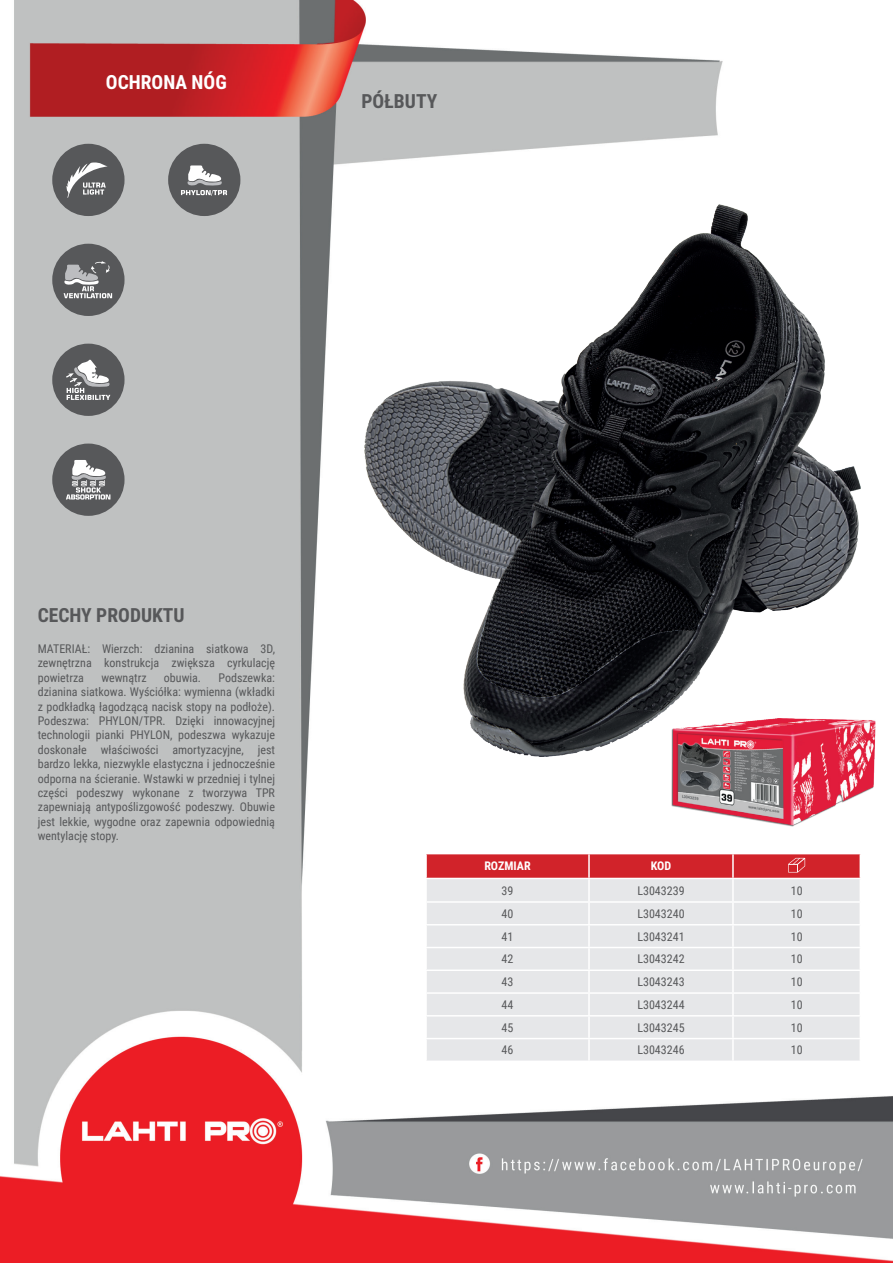
<style>
.page{position:relative;width:893px;height:1263px;background:#fff}
.page>*{position:absolute;margin:0;border:0;box-sizing:border-box;transform-origin:0 0}
.t1{font:700 19.5px "Roboto Condensed";color:#57585a}
.t2{font:700 19.5px "Roboto Condensed";color:#fff}
.t3{font:12px/14.4px "Roboto Condensed";color:#57585a;text-align:justify}
.t4{font:700 12px "Roboto Condensed";color:#fff}
</style>
<div class="page">
<img style="left:0;top:0;width:893px;height:1263px">
<div style="left:52px;top:144px;width:73px;height:72px;background:#57585a;border-radius:50%"></div>
<div style="left:52px;top:244px;width:73px;height:72px;background:#57585a;border-radius:50%"></div>
<div style="left:52px;top:344px;width:73px;height:72px;background:#57585a;border-radius:50%"></div>
<div style="left:52px;top:444px;width:73px;height:72px;background:#57585a;border-radius:50%"></div>
<div style="left:168px;top:144px;width:72px;height:72px;background:#57585a;border-radius:50%"></div>
<img style="left:364px;top:204px;width:496px;height:553px">
<img style="left:672px;top:719px;width:204px;height:107px">
<hr style="left:425px;top:854px;width:2px;height:24px;background:#fff">
<hr style="left:425px;top:879px;width:2px;height:22px;background:#fff">
<hr style="left:425px;top:903px;width:2px;height:21px;background:#fff">
<hr style="left:425px;top:925px;width:2px;height:22px;background:#fff">
<hr style="left:425px;top:948px;width:2px;height:21px;background:#fff">
<hr style="left:425px;top:971px;width:2px;height:21px;background:#fff">
<hr style="left:425px;top:994px;width:2px;height:21px;background:#fff">
<hr style="left:425px;top:1016px;width:2px;height:22px;background:#fff">
<hr style="left:425px;top:1039px;width:2px;height:21px;background:#fff">
<hr style="left:425px;top:853px;width:164px;height:1px;background:#fff">
<hr style="left:425px;top:878px;width:164px;height:1px;background:#fff">
<hr style="left:425px;top:901px;width:164px;height:2px;background:#fff">
<hr style="left:425px;top:924px;width:164px;height:1px;background:#fff">
<hr style="left:425px;top:947px;width:164px;height:1px;background:#fff">
<hr style="left:425px;top:969px;width:164px;height:2px;background:#fff">
<hr style="left:425px;top:992px;width:164px;height:2px;background:#fff">
<hr style="left:425px;top:1015px;width:164px;height:1px;background:#fff">
<hr style="left:425px;top:1038px;width:164px;height:1px;background:#fff">
<hr style="left:425px;top:1060px;width:164px;height:2px;background:#fff">
<hr style="left:589px;top:1060px;width:144px;height:2px;background:#fff">
<hr style="left:733px;top:1060px;width:128px;height:2px;background:#fff">
<svg style="left:426px;top:853px;width:435px;height:207px;background:#e5d3d5"></svg>
<svg style="left:66px;top:162px;width:42px;height:36px"></svg>
<svg style="left:64px;top:261px;width:48px;height:37px"></svg>
<svg style="left:66px;top:359px;width:45px;height:41px"></svg>
<svg style="left:66px;top:460px;width:44px;height:39px"></svg>
<svg style="left:181px;top:165px;width:46px;height:31px"></svg>
<h1 class="t2" style="left:106px;top:69px;width:122px">OCHRONA NÓG</h1>
<h1 class="t1" style="left:361px;top:88px;width:77px">PÓŁBUTY</h1>
<h1 class="t1" style="left:38px;top:601px;width:148px">CECHY PRODUKTU</h1>
<p class="t3" style="left:38px;top:641px;width:239px">MATERIAŁ: Wierzch: dzianina siatkowa 3D, zewnętrzna konstrukcja zwiększa cyrkulację powietrza</p>
<p class="t3" style="left:38px;top:670px;width:239px;text-indent:181px">Podszewka: dzianina siatkowa. Wyściółka: wymienna (wkładki z podkładką łagodzącą nacisk stopy na podłoże).<br>Podeszwa: PHYLON/TPR. Dzięki innowacyjnej technologii pianki PHYLON, podeszwa wykazuje doskonałe właściwości amortyzacyjne, jest bardzo lekka, niezwykle elastyczna i jednocześnie odporna na ścieranie. Wstawki w przedniej i tylnej części podeszwy wykonane z tworzywa TPR zapewniają antypoślizgowość podeszwy. Obuwie jest lekkie, wygodne oraz zapewnia odpowiednią wentylację stopy.</p>
<p class="t3" style="left:101px;top:670px;width:47px">wewnątrz</p>
<p class="t3" style="left:164px;top:670px;width:39px">obuwia.</p>
<p class="t4" style="left:484px;top:858px;width:48px">ROZMIAR</p>
<p class="t4" style="left:651px;top:858px;width:22px">KOD</p>
<p class="t3" style="left:502px;top:883px;width:13px">39</p>
<p class="t3" style="left:637px;top:883px;width:49px">L3043239</p>
<p class="t3" style="left:791px;top:883px;width:13px">10</p>
<p class="t3" style="left:502px;top:906px;width:13px">40</p>
<p class="t3" style="left:637px;top:906px;width:49px">L3043240</p>
<p class="t3" style="left:791px;top:906px;width:13px">10</p>
<p class="t3" style="left:502px;top:929px;width:13px">41</p>
<p class="t3" style="left:637px;top:929px;width:49px">L3043241</p>
<p class="t3" style="left:791px;top:929px;width:13px">10</p>
<p class="t3" style="left:502px;top:951px;width:13px">42</p>
<p class="t3" style="left:637px;top:951px;width:49px">L3043242</p>
<p class="t3" style="left:791px;top:951px;width:13px">10</p>
<p class="t3" style="left:502px;top:974px;width:13px">43</p>
<p class="t3" style="left:637px;top:974px;width:49px">L3043243</p>
<p class="t3" style="left:791px;top:974px;width:13px">10</p>
<p class="t3" style="left:502px;top:997px;width:13px">44</p>
<p class="t3" style="left:637px;top:997px;width:49px">L3043244</p>
<p class="t3" style="left:791px;top:997px;width:13px">10</p>
<p class="t3" style="left:502px;top:1020px;width:13px">45</p>
<p class="t3" style="left:637px;top:1020px;width:49px">L3043245</p>
<p class="t3" style="left:791px;top:1020px;width:13px">10</p>
<p class="t3" style="left:502px;top:1042px;width:13px">46</p>
<p class="t3" style="left:637px;top:1042px;width:49px">L3043246</p>
<p class="t3" style="left:791px;top:1042px;width:13px">10</p>
</div>
